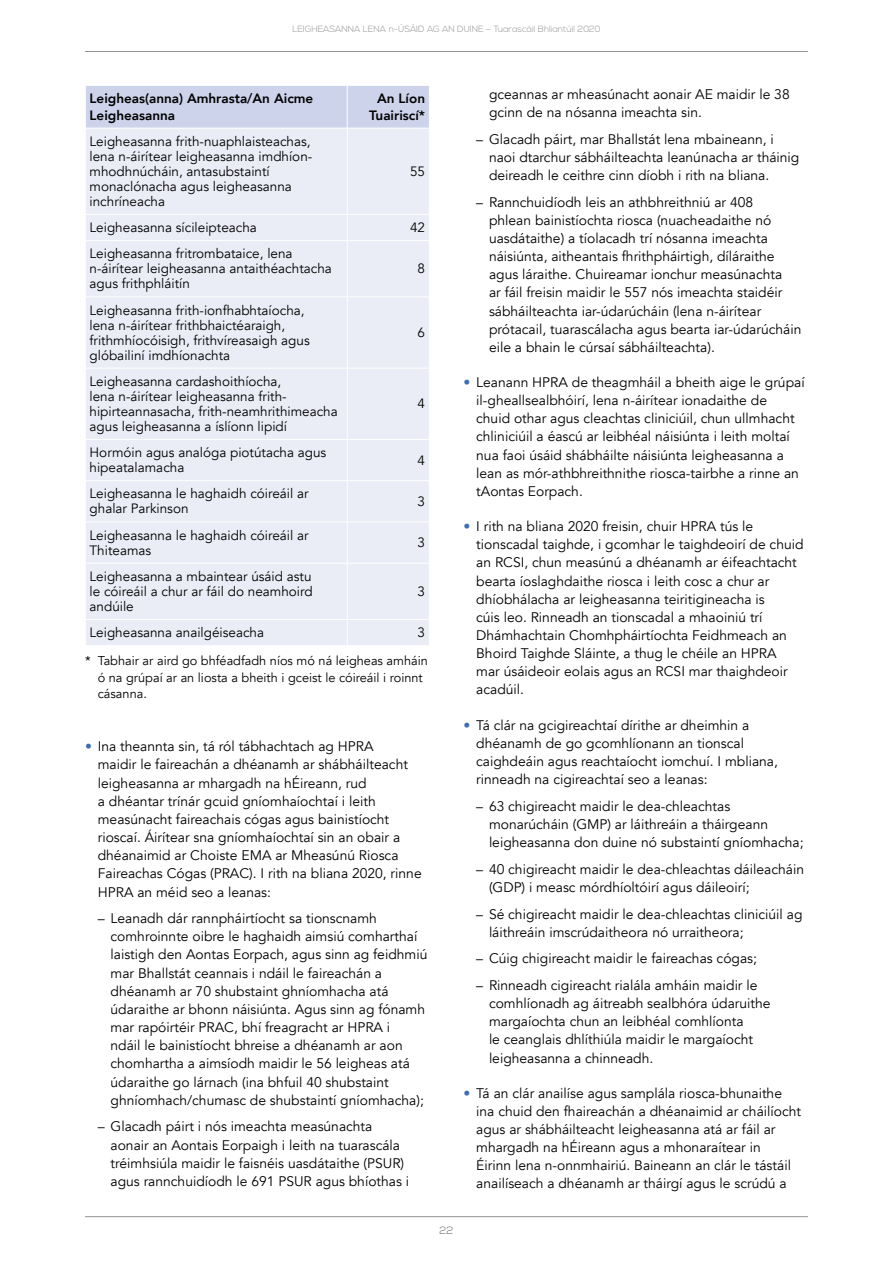
<style>
.page{position:relative;width:893px;height:1263px;background:#fff}
.page>*{position:absolute;margin:0;border:0;box-sizing:border-box;transform-origin:0 0}
.t1{font:13.8px/18.1px "Avenir";color:#000}
.t2{font:13.5px/15px "Avenir";color:#000}
.t3{font:800 13.5px/16.5px "Avenir";color:#000}
.t4{font:12.75px/16.5px "Avenir";color:#000}
.t5{font:300 10.5px "Nexa";color:#636363}
.t6{font:300 9px "Nexa";color:#939393}
.s1{color:#3c6eb4}
</style>
<div class="page">
<div style="left:86px;top:86px;width:343px;height:42px;background:#ccd3ea"></div>
<div style="left:86px;top:129px;width:343px;height:516px;background:#ebedf6"></div>
<hr style="left:347px;top:86px;width:1px;height:42px;background:#fff">
<hr style="left:347px;top:128px;width:1px;height:86px;background:#fff">
<hr style="left:85px;top:214px;width:262px;height:1px;background:#fff">
<hr style="left:347px;top:214px;width:83px;height:1px;background:#fff">
<svg style="left:347px;top:215px;width:1px;height:25px"></svg>
<hr style="left:85px;top:240px;width:262px;height:1px;background:#fff">
<hr style="left:347px;top:240px;width:83px;height:1px;background:#fff">
<hr style="left:347px;top:241px;width:1px;height:56px;background:#fff">
<hr style="left:85px;top:297px;width:262px;height:1px;background:#fff">
<hr style="left:347px;top:297px;width:83px;height:1px;background:#fff">
<hr style="left:347px;top:297px;width:1px;height:71px;background:#fff">
<hr style="left:85px;top:368px;width:262px;height:1px;background:#fff">
<hr style="left:347px;top:368px;width:83px;height:1px;background:#fff">
<hr style="left:347px;top:368px;width:1px;height:71px;background:#fff">
<hr style="left:85px;top:439px;width:262px;height:1px;background:#fff">
<hr style="left:347px;top:439px;width:83px;height:1px;background:#fff">
<hr style="left:347px;top:440px;width:1px;height:40px;background:#fff">
<hr style="left:85px;top:480px;width:262px;height:1px;background:#fff">
<hr style="left:347px;top:480px;width:83px;height:1px;background:#fff">
<hr style="left:347px;top:481px;width:1px;height:41px;background:#fff">
<hr style="left:85px;top:522px;width:262px;height:1px;background:#fff">
<hr style="left:347px;top:522px;width:83px;height:1px;background:#fff">
<hr style="left:347px;top:522px;width:1px;height:41px;background:#fff">
<hr style="left:85px;top:563px;width:262px;height:1px;background:#fff">
<hr style="left:347px;top:563px;width:83px;height:1px;background:#fff">
<hr style="left:347px;top:563px;width:1px;height:56px;background:#fff">
<hr style="left:85px;top:619px;width:262px;height:1px;background:#fff">
<hr style="left:347px;top:619px;width:83px;height:1px;background:#fff">
<svg style="left:347px;top:620px;width:1px;height:25px"></svg>
<hr style="left:85px;top:51px;width:723px;height:1px;background:#939393">
<hr style="left:85px;top:1216px;width:723px;height:1px;background:#939393">
<p class="t6" style="left:292px;top:24px;width:310px">LEIGHEASANNA LENA n-ÚSÁID AG AN DUINE – Tuarascáil Bhliantúil 2020</p>
<p class="t3" style="left:90px;top:90px;width:225px">Leigheas(anna) Amhrasta/An Aicme<br>Leigheasanna</p>
<p class="t3" style="left:369px;top:90px;width:58px;text-align:center">An Líon<br>Tuairiscí*</p>
<p class="t2" style="left:90px;top:134px;width:224px">Leigheasanna frith-nuaphlaisteachas, lena n-áirítear leigheasanna imdhíon&shy;mhodhnúcháin, antasubstaintí monaclónacha agus leigheasanna inchríneacha</p>
<p class="t2" style="left:410px;top:164px;width:17px">55</p>
<p class="t2" style="left:90px;top:220px;width:169px">Leigheasanna sícileipteacha</p>
<p class="t2" style="left:410px;top:220px;width:17px">42</p>
<p class="t2" style="left:90px;top:246px;width:244px">Leigheasanna fritrombataice, lena n-áirítear leigheasanna antaithéachtacha agus frithphláitín</p>
<p class="t2" style="left:418px;top:261px;width:9px">8</p>
<p class="t2" style="left:90px;top:303px;width:222px">Leigheasanna frith-ionfhabhtaíocha, lena n-áirítear frithbhaictéaraigh, frithmhíocóisigh, frithvíreasaigh agus glóbailiní imdhíonachta</p>
<p class="t2" style="left:90px;top:374px;width:250px">Leigheasanna cardashoithíocha,<br>lena n-áirítear leigheasanna frith&shy;hipirteannasacha, frith-neamhrithimeacha agus leigheasanna a íslíonn lipidí</p>
<p class="t2" style="left:418px;top:325px;width:9px">6</p>
<p class="t2" style="left:418px;top:396px;width:9px">4</p>
<p class="t2" style="left:90px;top:445px;width:238px">Hormóin agus analóga piotútacha agus hipeatalamacha</p>
<p class="t2" style="left:418px;top:453px;width:9px">4</p>
<p class="t2" style="left:90px;top:486px;width:221px">Leigheasanna le haghaidh cóireáil ar ghalar Parkinson</p>
<p class="t2" style="left:418px;top:494px;width:9px">3</p>
<p class="t2" style="left:90px;top:528px;width:221px">Leigheasanna le haghaidh cóireáil ar<br>Thiteamas</p>
<p class="t2" style="left:418px;top:535px;width:9px">3</p>
<p class="t2" style="left:90px;top:569px;width:224px;text-align:justify">Leigheasanna a mbaintear úsáid astu le cóireáil a chur ar fáil do neamhoird andúile</p>
<p class="t2" style="left:418px;top:584px;width:9px">3</p>
<p class="t2" style="left:90px;top:625px;width:176px">Leigheasanna anailgéiseacha</p>
<p class="t2" style="left:418px;top:625px;width:9px">3</p>
<p class="t4" style="left:98px;top:653px;width:332px;text-indent:-13px">* Tabhair ar aird go bhféadfadh níos mó ná leigheas amháin ó na grúpaí ar an liosta a bheith i gceist le cóireáil i roinnt cásanna.</p>
<p class="t1" style="left:98px;top:738px;width:325px;text-indent:-13px"><span class="s1">•</span> Ina theannta sin, tá ról tábhachtach ag HPRA<br>maidir le faireachán a dhéanamh ar shábháilteacht leigheasanna ar mhargadh na hÉireann, rud<br>a dhéantar trínár gcuid gníomhaíochtaí i leith measúnacht faireachais cógas agus bainistíocht rioscaí. Áirítear sna gníomhaíochtaí sin an obair a dhéanaimid ar Choiste EMA ar Mheasúnú Riosca Faireachas Cógas (PRAC). I rith na bliana 2020, rinne HPRA an méid seo a leanas:</p>
<p class="t1" style="left:111px;top:909px;width:318px;text-indent:-13px">– Leanadh dár rannpháirtíocht sa tionscnamh comhroinnte oibre le haghaidh aimsiú comharthaí laistigh den Aontas Eorpach, agus sinn ag feidhmiú mar Bhallstát ceannais i ndáil le faireachán a dhéanamh ar 70 shubstaint ghníomhacha atá údaraithe ar bhonn náisiúnta. Agus sinn ag fónamh mar rapóirtéir PRAC, bhí freagracht ar HPRA i<br>ndáil le bainistíocht bhreise a dhéanamh ar aon chomhartha a aimsíodh maidir le 56 leigheas atá údaraithe go lárnach (ina bhfuil 40 shubstaint ghníomhach/chumasc de shubstaintí gníomhacha);</p>
<p class="t1" style="left:111px;top:1118px;width:300px;text-indent:-13px">– Glacadh páirt i nós imeachta measúnachta aonair an Aontais Eorpaigh i leith na tuarascála tréimhsiúla maidir le faisnéis uasdátaithe (PSUR) agus rannchuidíodh le 691 PSUR agus bhíothas i</p>
<p class="t1" style="left:489px;top:85px;width:302px">gceannas ar mheasúnacht aonair AE maidir le 38 gcinn de na nósanna imeachta sin.</p>
<p class="t1" style="left:489px;top:130px;width:312px;text-indent:-13px">– Glacadh páirt, mar Bhallstát lena mbaineann, i naoi dtarchur sábháilteachta leanúnacha ar tháinig deireadh le ceithre cinn díobh i rith na bliana.</p>
<p class="t1" style="left:489px;top:193px;width:314px;text-indent:-13px">– Rannchuidíodh leis an athbhreithniú ar 408<br>phlean bainistíochta riosca (nuacheadaithe nó uasdátaithe) a tíolacadh trí nósanna imeachta náisiúnta, aitheantais fhrithpháirtigh, díláraithe agus láraithe. Chuireamar ionchur measúnachta<br>ar fáil freisin maidir le 557 nós imeachta staidéir sábháilteachta iar-údarúcháin (lena n-áirítear prótacail, tuarascálacha agus bearta iar-údarúcháin eile a bhain le cúrsaí sábháilteachta).</p>
<p class="t1" style="left:476px;top:373px;width:330px;text-indent:-13px"><span class="s1">•</span> Leanann HPRA de theagmháil a bheith aige le grúpaí il-gheallsealbhóirí, lena n-áirítear ionadaithe de<br>chuid othar agus cleachtas cliniciúil, chun ullmhacht chliniciúil a éascú ar leibhéal náisiúnta i leith moltaí nua faoi úsáid shábháilte náisiúnta leigheasanna a lean as mór-athbhreithnithe riosca-tairbhe a rinne an tAontas Eorpach.</p>
<p class="t1" style="left:476px;top:517px;width:329px;text-indent:-13px"><span class="s1">•</span> I rith na bliana 2020 freisin, chuir HPRA tús le tionscadal taighde, i gcomhar le taighdeoirí de chuid an RCSI, chun measúnú a dhéanamh ar éifeachtacht bearta íoslaghdaithe riosca i leith cosc a chur ar dhíobhálacha ar leigheasanna teiritigineacha is<br>cúis leo. Rinneadh an tionscadal a mhaoiniú trí Dhámhachtain Chomhpháirtíochta Feidhmeach an Bhoird Taighde Sláinte, a thug le chéile an HPRA mar úsáideoir eolais agus an RCSI mar thaighdeoir acadúil.</p>
<p class="t1" style="left:476px;top:716px;width:303px;text-indent:-13px"><span class="s1">•</span> Tá clár na gcigireachtaí dírithe ar dheimhin a dhéanamh de go gcomhlíonann an tionscal caighdeáin agus reachtaíocht iomchuí. I mbliana, rinneadh na cigireachtaí seo a leanas:</p>
<p class="t1" style="left:489px;top:797px;width:316px;text-indent:-13px">– 63 chigireacht maidir le dea-chleachtas monarúcháin (GMP) ar láithreáin a tháirgeann leigheasanna don duine nó substaintí gníomhacha;</p>
<p class="t1" style="left:489px;top:860px;width:317px;text-indent:-13px">– 40 chigireacht maidir le dea-chleachtas dáileacháin (GDP) i measc mórdhíoltóirí agus dáileoirí;</p>
<p class="t1" style="left:489px;top:905px;width:315px;text-indent:-13px">– Sé chigireacht maidir le dea-chleachtas cliniciúil ag láithreáin imscrúdaitheora nó urraitheora;</p>
<p class="t1" style="left:476px;top:950px;width:282px">– Cúig chigireacht maidir le faireachas cógas;</p>
<p class="t1" style="left:489px;top:976px;width:283px;text-indent:-13px">– Rinneadh cigireacht rialála amháin maidir le comhlíonadh ag áitreabh sealbhóra údaruithe margaíochta chun an leibhéal comhlíonta<br>le ceanglais dhlíthiúla maidir le margaíocht leigheasanna a chinneadh.</p>
<p class="t1" style="left:476px;top:1084px;width:326px;text-indent:-13px"><span class="s1">•</span> Tá an clár anailíse agus samplála riosca-bhunaithe ina chuid den fhaireachán a dhéanaimid ar cháilíocht agus ar shábháilteacht leigheasanna atá ar fáil ar mhargadh na hÉireann agus a mhonaraítear in<br>Éirinn lena n-onnmhairiú. Baineann an clár le tástáil anailíseach a dhéanamh ar tháirgí agus le scrúdú a</p>
<p class="t5" style="left:440px;top:1225px;width:15px">22</p>
</div>
